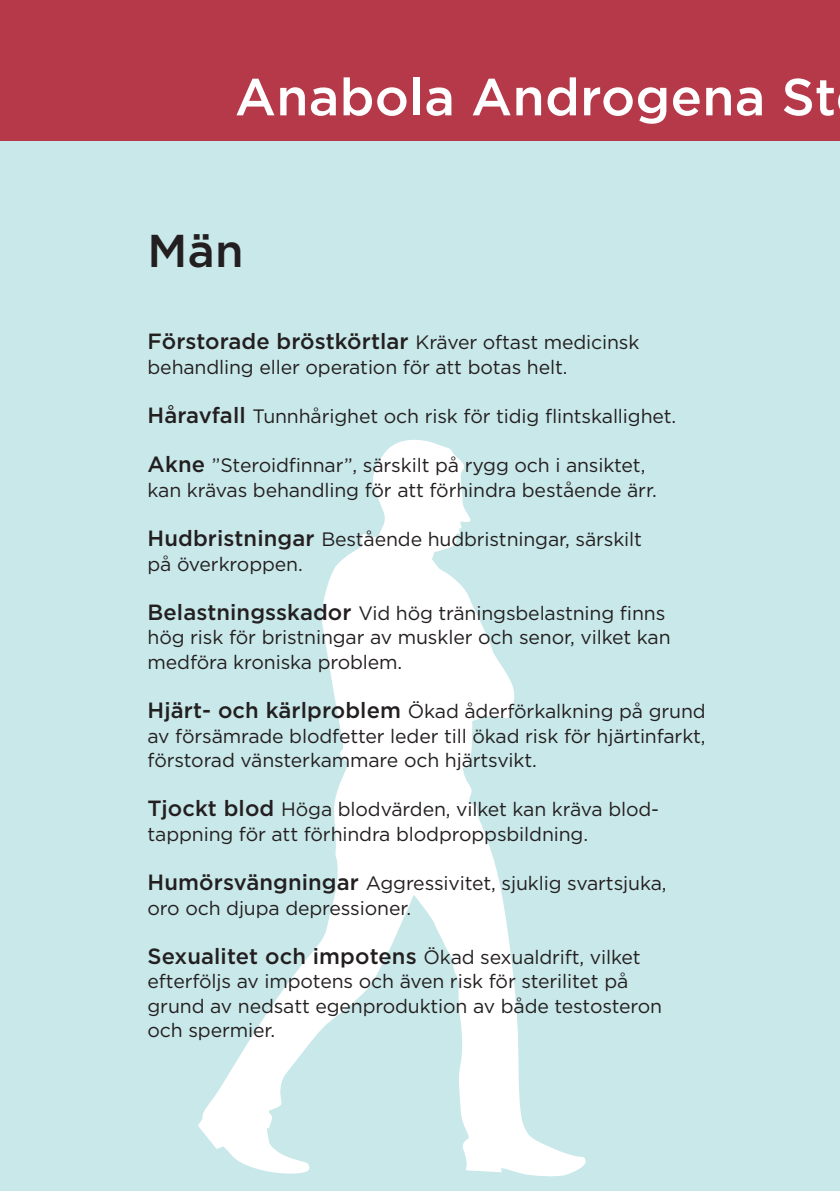
<style>
.page{position:relative;width:840px;height:1191px;background:#fff}
.page>*{position:absolute;margin:0;border:0;box-sizing:border-box;transform-origin:0 0}
.Rubrik_2{font:500 52px "Gotham";letter-spacing:.005em;color:#fff}
.Rubrik_2-2{font:500 46px "Gotham";color:#231f20}
.Mellanrubrik{font:500 22px "Gotham";letter-spacing:.005em;color:#231f20}
.Mellanrubrik-2{font:19.4px/24.6px "Gotham";letter-spacing:-.005em;color:#231f20}
.s1{font-weight:400;font-size:19.4px}
.s2{font-weight:500;font-size:22px}
</style>
<div class="page">
<div style="left:0;top:0;width:839px;height:1191px;background:#c9e8e9"></div>
<hr style="left:839px;top:0;width:1px;height:1191px;background:#395362">
<svg style="left:198px;top:439px;width:387px;height:738px"></svg>
<div style="left:0;top:0;width:839px;height:141px;background:#b6394a"></div>
<p class="Rubrik_2" style="left:235px;top:63px;width:602px">Anabola Androgena St</p>
<p class="Rubrik_2-2" style="left:147px;top:220px;width:97px">Män</p>
<p class="Mellanrubrik" style="left:147px;top:327px;width:493px">Förstorade bröstkörtlar <span class="s1">Kräver oftast medicinsk</span></p>
<p class="Mellanrubrik-2" style="left:147px;top:354px;width:421px">behandling eller operation för att botas helt.</p>
<p class="Mellanrubrik-2" style="left:147px;top:403px;width:530px"><span class="s2">Håravfall</span> Tunnhårighet och risk för tidig flintskallighet.</p>
<p class="Mellanrubrik-2" style="left:147px;top:452px;width:510px"><span class="s2">Akne</span> ”Steroidfinnar”, särskilt på rygg och i ansiktet, kan krävas behandling för att förhindra bestående ärr.</p>
<p class="Mellanrubrik-2" style="left:147px;top:526px;width:495px"><span class="s2">Hudbristningar</span> Bestående hudbristningar, särskilt på överkroppen.</p>
<p class="Mellanrubrik-2" style="left:147px;top:600px;width:524px"><span class="s2">Belastningsskador</span> Vid hög träningsbelastning finns hög risk för bristningar av muskler och senor, vilket kan medföra kroniska problem.</p>
<p class="Mellanrubrik-2" style="left:147px;top:698px;width:559px;text-align:justify"><span class="s2">Hjärt- och kärlproblem</span> Ökad åderförkalkning på grund av försämrade blodfetter leder till ökad risk för hjärtinfarkt, förstorad vänsterkammare och hjärtsvikt.</p>
<p class="Mellanrubrik-2" style="left:147px;top:796px;width:513px"><span class="s2">Tjockt blod</span> Höga blodvärden, vilket kan kräva blod&shy;tappning för att förhindra blodproppsbildning.</p>
<p class="Mellanrubrik-2" style="left:147px;top:870px;width:520px"><span class="s2">Humörsvängningar</span> Aggressivitet, sjuklig svartsjuka, oro och djupa depressioner.</p>
<p class="Mellanrubrik-2" style="left:147px;top:944px;width:516px"><span class="s2">Sexualitet och impotens</span> Ökad sexualdrift, vilket efterföljs av impotens och även risk för sterilitet på grund av nedsatt egenproduktion av både testosteron och spermier.</p>
</div>
